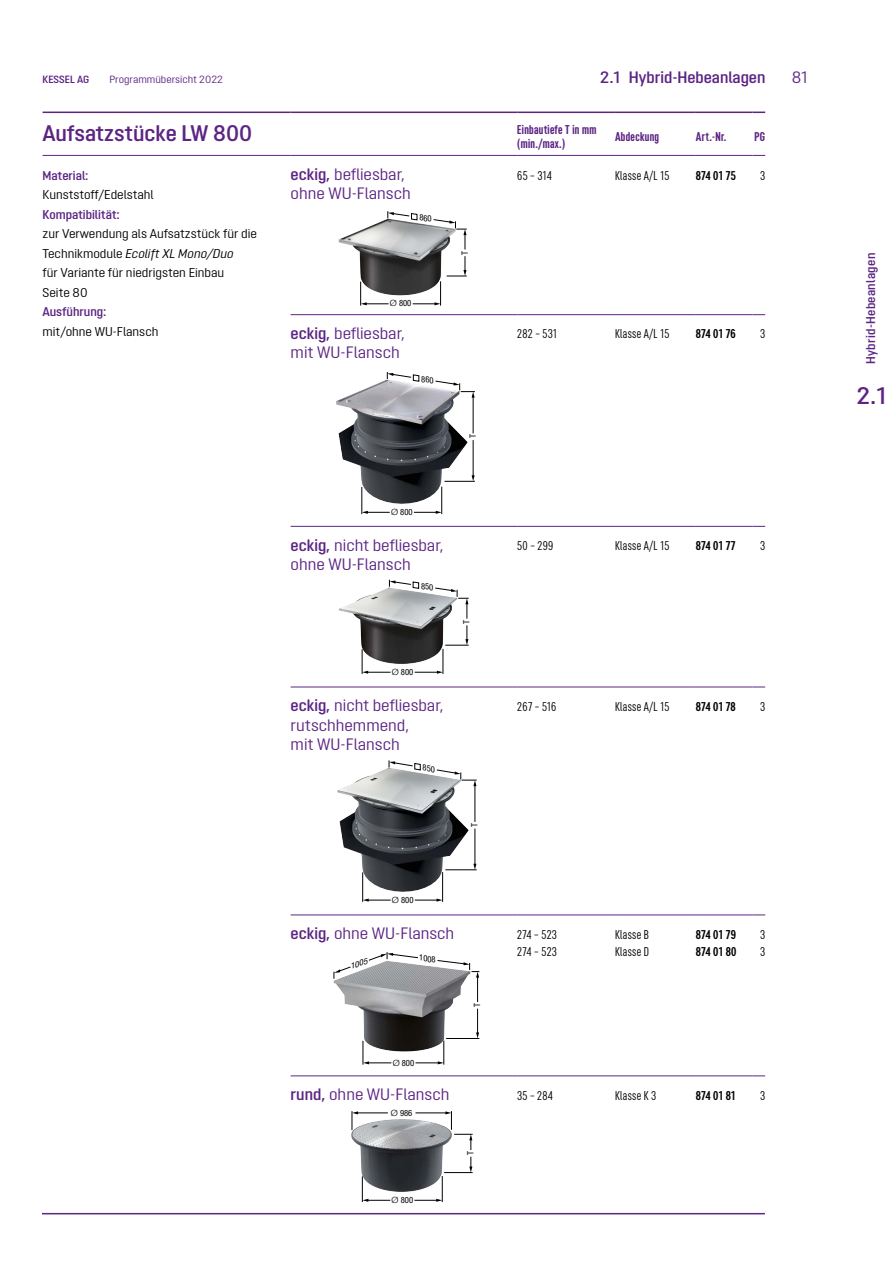
<style>
.page{position:relative;width:893px;height:1263px;background:#fff}
.page>*{position:absolute;margin:0;border:0;box-sizing:border-box;transform-origin:0 0}
.t1{font:600 24px "Opinion Pro";color:#5c2483}
.t2{font:600 22.5px "Opinion Pro";color:#5c2483}
.t3{font:16.5px/19.5px "Opinion Pro";color:#5c2483}
.t4{font:600 16.5px "Opinion Pro";color:#5c2483}
.t5{font:12.75px/19.5px "Opinion Pro";color:#000}
.t6{font:extra-condensed 12.75px "Opinion Pro";letter-spacing:.025em;color:#000}
.t7{font:700 extra-condensed 12.75px "Opinion Pro";letter-spacing:.01em;color:#000}
.t8{font:700 extra-condensed 12.75px/14.2px "Opinion Pro";letter-spacing:.025em;color:#5c2483}
.t9{font:600 12.75px "Opinion Pro";color:#5c2483}
.t10{font:600 12.75px "Opinion Pro";letter-spacing:.025em;color:#5c2483}
.t11{font:10.5px "Opinion Pro";color:#5c2483}
.t12{font:600 10.5px "Opinion Pro";color:#5c2483}
.t13{font:condensed 8.55px "Helvetica Neue LT Std";color:#000}
.t14{font:italic condensed 7.95px "Helvetica Neue LT Std";color:#000;scale:1.17 1}
.s1{font-style:italic}
.s2{font-weight:600}
.s3{font-weight:300;font-stretch:normal}
</style>
<div class="page">
<hr style="left:43px;top:112px;width:248px;height:1px;background:#5c2483">
<hr style="left:291px;top:112px;width:226px;height:1px;background:#5c2483">
<hr style="left:517px;top:112px;width:98px;height:1px;background:#5c2483">
<hr style="left:615px;top:112px;width:81px;height:1px;background:#5c2483">
<hr style="left:696px;top:112px;width:56px;height:1px;background:#5c2483">
<svg style="left:752px;top:112px;width:13px;height:1px"></svg>
<hr style="left:43px;top:155px;width:248px;height:1px;background:#5c2483">
<hr style="left:291px;top:155px;width:226px;height:1px;background:#5c2483">
<hr style="left:517px;top:155px;width:98px;height:1px;background:#5c2483">
<hr style="left:615px;top:155px;width:81px;height:1px;background:#5c2483">
<hr style="left:696px;top:155px;width:56px;height:1px;background:#5c2483">
<svg style="left:752px;top:155px;width:13px;height:1px"></svg>
<hr style="left:291px;top:314px;width:226px;height:1px;background:#5c2483">
<hr style="left:517px;top:314px;width:98px;height:1px;background:#5c2483">
<hr style="left:615px;top:314px;width:81px;height:1px;background:#5c2483">
<hr style="left:696px;top:314px;width:56px;height:1px;background:#5c2483">
<svg style="left:752px;top:314px;width:13px;height:1px"></svg>
<hr style="left:291px;top:526px;width:226px;height:1px;background:#5c2483">
<hr style="left:517px;top:526px;width:98px;height:1px;background:#5c2483">
<hr style="left:615px;top:526px;width:81px;height:1px;background:#5c2483">
<hr style="left:696px;top:526px;width:56px;height:1px;background:#5c2483">
<svg style="left:752px;top:526px;width:13px;height:1px"></svg>
<hr style="left:291px;top:687px;width:226px;height:1px;background:#5c2483">
<hr style="left:517px;top:687px;width:98px;height:1px;background:#5c2483">
<hr style="left:615px;top:687px;width:81px;height:1px;background:#5c2483">
<hr style="left:696px;top:687px;width:56px;height:1px;background:#5c2483">
<svg style="left:752px;top:687px;width:13px;height:1px"></svg>
<hr style="left:291px;top:915px;width:226px;height:1px;background:#5c2483">
<hr style="left:517px;top:915px;width:98px;height:1px;background:#5c2483">
<hr style="left:615px;top:915px;width:81px;height:1px;background:#5c2483">
<hr style="left:696px;top:915px;width:56px;height:1px;background:#5c2483">
<svg style="left:752px;top:915px;width:13px;height:1px"></svg>
<hr style="left:291px;top:1075px;width:226px;height:1px;background:#5c2483">
<hr style="left:517px;top:1075px;width:98px;height:1px;background:#5c2483">
<hr style="left:615px;top:1075px;width:81px;height:1px;background:#5c2483">
<hr style="left:696px;top:1075px;width:56px;height:1px;background:#5c2483">
<svg style="left:752px;top:1075px;width:13px;height:1px"></svg>
<hr style="left:42px;top:1213px;width:723px;height:1px;background:#5c2483">
<img style="left:338px;top:211px;width:127px;height:92px">
<svg style="left:447px;top:256px;width:20px;height:21px"></svg>
<svg style="left:360px;top:282px;width:29px;height:24px"></svg>
<svg style="left:413px;top:281px;width:28px;height:25px"></svg>
<img style="left:336px;top:372px;width:138px;height:142px">
<hr style="left:444px;top:481px;width:31px;height:1px;background:#000">
<svg style="left:472px;top:475px;width:3px;height:6px"></svg>
<hr style="left:473px;top:440px;width:1px;height:36px;background:#000">
<hr style="left:473px;top:397px;width:1px;height:36px;background:#000">
<svg style="left:362px;top:487px;width:28px;height:27px"></svg>
<svg style="left:414px;top:487px;width:28px;height:27px"></svg>
<img style="left:339px;top:579px;width:105px;height:93px">
<svg style="left:362px;top:649px;width:29px;height:25px"></svg>
<svg style="left:415px;top:625px;width:54px;height:49px"></svg>
<img style="left:337px;top:760px;width:138px;height:142px">
<hr style="left:445px;top:869px;width:32px;height:1px;background:#000">
<svg style="left:473px;top:864px;width:3px;height:6px"></svg>
<hr style="left:475px;top:828px;width:1px;height:37px;background:#000">
<hr style="left:475px;top:786px;width:1px;height:36px;background:#000">
<hr style="left:442px;top:872px;width:1px;height:30px;background:#000">
<hr style="left:362px;top:872px;width:1px;height:30px;background:#000">
<svg style="left:363px;top:898px;width:28px;height:4px"></svg>
<svg style="left:415px;top:898px;width:27px;height:4px"></svg>
<img style="left:351px;top:1111px;width:121px;height:91px">
<svg style="left:362px;top:1176px;width:28px;height:26px"></svg>
<svg style="left:414px;top:1157px;width:59px;height:45px"></svg>
<svg style="left:352px;top:1111px;width:6px;height:19px"></svg>
<hr style="left:357px;top:1112px;width:31px;height:1px;background:#000">
<hr style="left:415px;top:1112px;width:32px;height:1px;background:#000">
<svg style="left:445px;top:1111px;width:28px;height:39px"></svg>
<img style="left:333px;top:961px;width:147px;height:103px">
<hr style="left:446px;top:1038px;width:33px;height:1px;background:#000">
<svg style="left:476px;top:1009px;width:3px;height:29px"></svg>
<svg style="left:363px;top:1041px;width:28px;height:23px"></svg>
<svg style="left:415px;top:1040px;width:30px;height:24px"></svg>
<svg style="left:437px;top:960px;width:42px;height:42px"></svg>
<svg style="left:334px;top:966px;width:17px;height:13px"></svg>
<svg style="left:368px;top:952px;width:50px;height:9px"></svg>
<svg style="left:388px;top:211px;width:79px;height:38px"></svg>
<svg style="left:387px;top:372px;width:88px;height:26px"></svg>
<svg style="left:389px;top:580px;width:80px;height:39px"></svg>
<svg style="left:389px;top:760px;width:88px;height:26px"></svg>
<p class="t12" style="left:43px;top:74px;width:48px">KESSEL AG</p>
<p class="t11" style="left:109px;top:74px;width:115px">Programmübersicht 2022</p>
<p class="t4" style="left:600px;top:68px;width:167px">2.1 Hybrid-Hebeanlagen</p>
<p class="t3" style="left:792px;top:68px;width:18px">81</p>
<h2 class="t2" style="left:43px;top:120px;width:211px">Aufsatzstücke LW 800</h2>
<p class="t8" style="left:517px;top:122px;width:81px">Einbautiefe T in mm (min./max.)</p>
<p class="t8" style="left:615px;top:129px;width:46px">Abdeckung</p>
<p class="t8" style="left:696px;top:129px;width:32px">Art.-Nr.</p>
<p class="t8" style="left:755px;top:129px;width:12px">PG</p>
<p class="t9" style="left:43px;top:168px;width:48px">Material:</p>
<p class="t5" style="left:43px;top:185px;width:113px">Kunststoff/Edelstahl</p>
<p class="t9" style="left:43px;top:207px;width:79px">Kompatibilität:</p>
<p class="t5" style="left:43px;top:224px;width:216px">zur Verwendung als Aufsatzstück für die<br>Technikmodule <span class="s1">Ecolift XL Mono/Duo<br></span>für Variante für niedrigsten Einbau<br>Seite 80</p>
<p class="t9" style="left:43px;top:304px;width:66px">Ausführung:</p>
<p class="t5" style="left:43px;top:321px;width:117px">mit/ohne WU-Flansch</p>
<p class="t3" style="left:291px;top:164px;width:122px"><span class="s2">eckig,</span> befliesbar, ohne WU-Flansch</p>
<p class="t6" style="left:517px;top:168px;width:36px">65 – 314</p>
<p class="t6" style="left:615px;top:168px;width:56px">Klasse A/L 15</p>
<p class="t7" style="left:696px;top:168px;width:41px">874 01 75</p>
<p class="t6" style="left:760px;top:168px;width:7px">3</p>
<p class="t13" style="left:460px;top:255px;width:5px;rotate:-90deg">T</p>
<p class="t13" style="left:390px;top:298px;width:23px"><span class="s3">Ø</span> 800</p>
<p class="t3" style="left:291px;top:323px;width:116px"><span class="s2">eckig,</span> befliesbar, mit WU-Flansch</p>
<p class="t6" style="left:517px;top:327px;width:41px">282 – 531</p>
<p class="t6" style="left:615px;top:327px;width:56px">Klasse A/L 15</p>
<p class="t7" style="left:696px;top:327px;width:41px">874 01 76</p>
<p class="t6" style="left:760px;top:327px;width:7px">3</p>
<p class="t13" style="left:391px;top:507px;width:23px"><span class="s3">Ø</span> 800</p>
<p class="t13" style="left:468px;top:438px;width:5px;rotate:-90deg">T</p>
<p class="t3" style="left:291px;top:535px;width:155px"><span class="s2">eckig,</span> nicht befliesbar, ohne WU-Flansch</p>
<p class="t6" style="left:517px;top:538px;width:38px">50 – 299</p>
<p class="t6" style="left:615px;top:538px;width:56px">Klasse A/L 15</p>
<p class="t7" style="left:696px;top:538px;width:41px">874 01 77</p>
<p class="t6" style="left:760px;top:538px;width:7px">3</p>
<p class="t13" style="left:392px;top:667px;width:23px"><span class="s3">Ø</span> 800</p>
<p class="t13" style="left:462px;top:624px;width:5px;rotate:-90deg">T</p>
<p class="t3" style="left:291px;top:696px;width:155px"><span class="s2">eckig,</span> nicht befliesbar, rutschhemmend,<br>mit WU-Flansch</p>
<p class="t6" style="left:517px;top:699px;width:41px">267 – 516</p>
<p class="t6" style="left:615px;top:699px;width:56px">Klasse A/L 15</p>
<p class="t7" style="left:696px;top:699px;width:41px">874 01 78</p>
<p class="t6" style="left:760px;top:699px;width:7px">3</p>
<p class="t13" style="left:392px;top:895px;width:23px"><span class="s3">Ø</span> 800</p>
<p class="t13" style="left:470px;top:827px;width:5px;rotate:-90deg">T</p>
<p class="t3" style="left:291px;top:923px;width:165px"><span class="s2">eckig,</span> ohne WU-Flansch</p>
<p class="t6" style="left:517px;top:927px;width:41px">274 – 523</p>
<p class="t6" style="left:615px;top:927px;width:35px">Klasse B</p>
<p class="t7" style="left:696px;top:927px;width:42px">874 01 79</p>
<p class="t6" style="left:760px;top:927px;width:7px">3</p>
<p class="t6" style="left:517px;top:944px;width:41px">274 – 523</p>
<p class="t6" style="left:615px;top:944px;width:35px">Klasse D</p>
<p class="t7" style="left:696px;top:944px;width:42px">874 01 80</p>
<p class="t6" style="left:760px;top:944px;width:7px">3</p>
<p class="t13" style="left:420px;top:952px;width:18px;rotate:7deg">1008</p>
<p class="t14" style="left:349px;top:962px;width:17px;rotate:-20deg">1005</p>
<p class="t13" style="left:393px;top:1057px;width:23px"><span class="s3">Ø</span> 800</p>
<p class="t13" style="left:472px;top:1007px;width:5px;rotate:-90deg">T</p>
<p class="t3" style="left:291px;top:1084px;width:160px"><span class="s2">rund,</span> ohne WU-Flansch</p>
<p class="t6" style="left:517px;top:1088px;width:37px">35 – 284</p>
<p class="t6" style="left:615px;top:1088px;width:43px">Klasse K 3</p>
<p class="t7" style="left:696px;top:1088px;width:41px">874 01 81</p>
<p class="t6" style="left:760px;top:1088px;width:7px">3</p>
<p class="t13" style="left:391px;top:1107px;width:23px"><span class="s3">Ø</span> 986</p>
<p class="t13" style="left:392px;top:1195px;width:23px"><span class="s3">Ø</span> 800</p>
<p class="t13" style="left:466px;top:1155px;width:5px;rotate:-90deg">T</p>
<p class="t10" style="left:863px;top:364px;width:112px;rotate:-90deg">Hybrid-Hebeanlagen</p>
<h1 class="t1" style="left:857px;top:382px;width:31px">2.1</h1>
</div>
